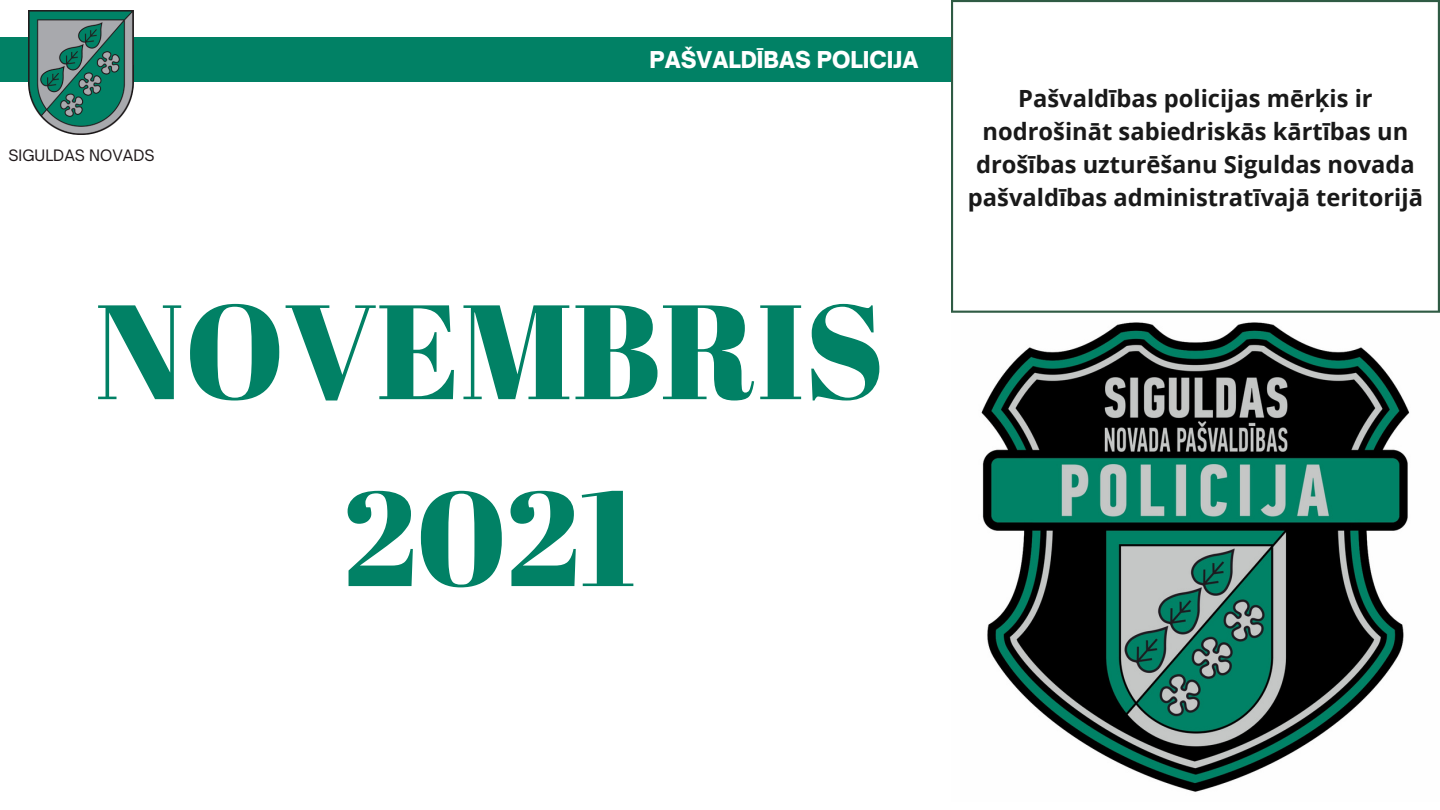
<style>
.page{position:relative;width:1440px;height:810px;background:#fff}
.page>*{position:absolute;margin:0;border:0;box-sizing:border-box;transform-origin:0 0}
.t1{font:134px "Abril Fatface";color:#018165}
.t2{font:700 23.7px/33px "Open Sans";color:#191919;text-align:center}
.t3{font:900 22.2px "Open Sauce One";color:#fff}
.t4{font:15.1px "Open Sauce One";color:#1e1719}
</style>
<div class="page">
<img style="left:981px;top:322px;width:429px;height:470px">
<div style="left:0;top:38px;width:951px;height:44px;background:#018165"></div>
<img style="left:29px;top:11px;width:105px;height:124px">
<svg style="left:951px;top:0;width:489px;height:313px"></svg>
<p class="t4" style="left:8px;top:146px;width:148px">SIGULDAS NOVADS</p>
<p class="t3" style="left:650px;top:46px;width:270px">PAŠVALDĪBAS POLICIJA</p>
<p class="t1" style="left:95px;top:257px;width:792px">NOVEMBRIS</p>
<p class="t1" style="left:343px;top:444px;width:295px">2021</p>
<p class="t2" style="left:968px;top:81px;width:457px">Pašvaldības policijas mērķis ir nodrošināt sabiedriskās kārtības un drošības uzturēšanu Siguldas novada pašvaldības administratīvajā teritorijā</p>
</div>
